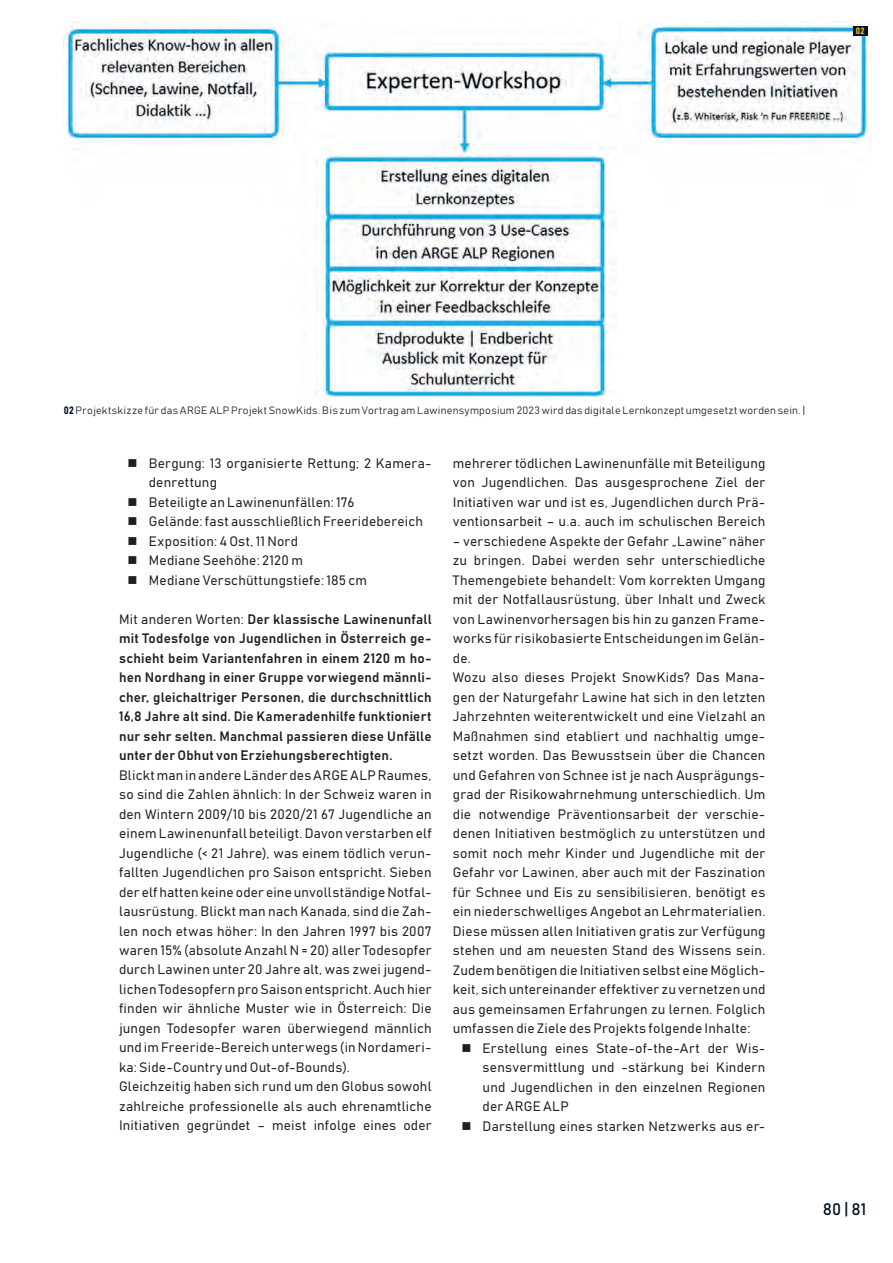
<style>
.page{position:relative;width:893px;height:1263px;background:#fff}
.page>*{position:absolute;margin:0;border:0;box-sizing:border-box;transform-origin:0 0}
.t1{font:16.5px "Bahnschrift";color:#001227}
.t2{font:13.5px/19.5px "Bahnschrift";letter-spacing:.015em;color:#231f20}
.t3{font:13.5px/19.5px "Wingdings";color:#231f20;text-align:justify}
.t4{font:10.5px "Bahnschrift";letter-spacing:.025em;color:#231f20}
.t5{font:9px "Bahnschrift";color:#feca0a}
.s1{color:#001227}
</style>
<div class="page">
<img style="left:64px;top:21px;width:808px;height:379px">
<div style="left:853px;top:26px;width:14px;height:10px;background:#001227"></div>
<p class="t5" style="left:856px;top:25px;width:10px">02</p>
<p class="t4" style="left:64px;top:404px;width:743px"><span class="s1">02</span> Projektskizze für das ARGE ALP Projekt SnowKids. Bis zum Vortrag am Lawinensymposium 2023 wird das digitale Lernkonzept umgesetzt worden sein. <span class="s1">|</span></p>
<p class="t2" style="left:149px;top:453px;width:284px">Bergung: 13 organisierte Rettung; 2 Kamera&shy;denrettung<br>Beteiligte an Lawinenunfällen: 176<br>Gelände: fast ausschließlich Freeridebereich<br>Exposition: 4 Ost, 11 Nord<br>Mediane Seehöhe: 2120 m<br>Mediane Verschüttungstiefe: 185 cm</p>
<p class="t3" style="left:128px;top:453px;width:12px">■</p>
<p class="t3" style="left:128px;top:492px;width:12px">■ ■ ■ ■ ■</p>
<p class="t2" style="left:119px;top:609px;width:314px">Mit anderen Worten: Der klassische Lawinenunfall mit Todesfolge von Jugendlichen in Österreich ge&shy;schieht beim Variantenfahren in einem 2120 m ho&shy;hen Nordhang in einer Gruppe vorwiegend männli&shy;cher, gleichaltriger Personen, die durchschnittlich 16,8 Jahre alt sind. Die Kameradenhilfe funktioniert nur sehr selten. Manchmal passieren diese Unfälle unter der Obhut von Erziehungsberechtigten.<br>Blickt man in andere Länder des ARGE ALP Raumes, so sind die Zahlen ähnlich: In der Schweiz waren in den Wintern 2009/10 bis 2020/21 67 Jugendliche an einem Lawinenunfall beteiligt. Davon verstarben elf Jugendliche (&lt; 21 Jahre), was einem tödlich verun&shy;fallten Jugendlichen pro Saison entspricht. Sieben der elf hatten keine oder eine unvollständige Notfal&shy;lausrüstung. Blickt man nach Kanada, sind die Zah&shy;len noch etwas höher: In den Jahren 1997 bis 2007 waren 15% (absolute Anzahl N = 20) aller Todesopfer durch Lawinen unter 20 Jahre alt, was zwei jugend&shy;lichen Todesopfern pro Saison entspricht. Auch hier finden wir ähnliche Muster wie in Österreich: Die jungen Todesopfer waren überwiegend männlich und im Freeride-Bereich unterwegs (in Nordameri&shy;ka: Side-Country und Out-of-Bounds).<br>Gleichzeitig haben sich rund um den Globus sowohl zahlreiche professionelle als auch ehrenamtliche Initiativen gegründet – meist infolge eines oder</p>
<p class="t2" style="left:453px;top:453px;width:314px;text-align:justify">mehrerer tödlichen Lawinenunfälle mit Beteiligung von Jugendlichen. Das ausgesprochene Ziel der Initiativen war und ist es, Jugendlichen durch Prä&shy;ventionsarbeit – u.a. auch im schulischen Bereich</p>
<p class="t2" style="left:453px;top:531px;width:314px">– verschiedene Aspekte der Gefahr „Lawine“ näher zu bringen. Dabei werden sehr unterschiedliche Themengebiete behandelt: Vom korrekten Umgang mit der Notfallausrüstung, über Inhalt und Zweck von Lawinenvorhersagen bis hin zu ganzen Frame&shy;works für risikobasierte Entscheidungen im Gelän&shy;de.<br>Wozu also dieses Projekt SnowKids? Das Mana&shy;gen der Naturgefahr Lawine hat sich in den letzten Jahrzehnten weiterentwickelt und eine Vielzahl an Maßnahmen sind etabliert und nachhaltig umge&shy;setzt worden. Das Bewusstsein über die Chancen und Gefahren von Schnee ist je nach Ausprägungs&shy;grad der Risikowahrnehmung unterschiedlich. Um die notwendige Präventionsarbeit der verschie&shy;denen Initiativen bestmöglich zu unterstützen und somit noch mehr Kinder und Jugendliche mit der Gefahr vor Lawinen, aber auch mit der Faszination für Schnee und Eis zu sensibilisieren, benötigt es ein niederschwelliges Angebot an Lehrmaterialien.<br>Diese müssen allen Initiativen gratis zur Verfügung stehen und am neuesten Stand des Wissens sein.<br>Zudem benötigen die Initiativen selbst eine Möglich&shy;keit, sich untereinander effektiver zu vernetzen und aus gemeinsamen Erfahrungen zu lernen. Folglich umfassen die Ziele des Projekts folgende Inhalte:</p>
<p class="t3" style="left:461px;top:1038px;width:12px">■</p>
<p class="t2" style="left:483px;top:1038px;width:284px">Erstellung eines State-of-the-Art der Wis&shy;sensvermittlung und -stärkung bei Kindern und Jugendlichen in den einzelnen Regionen der ARGE ALP<br>Darstellung eines starken Netzwerks aus er-</p>
<p class="t3" style="left:461px;top:1116px;width:12px">■</p>
<p class="t1" style="left:823px;top:1199px;width:45px">80 | 81</p>
</div>
